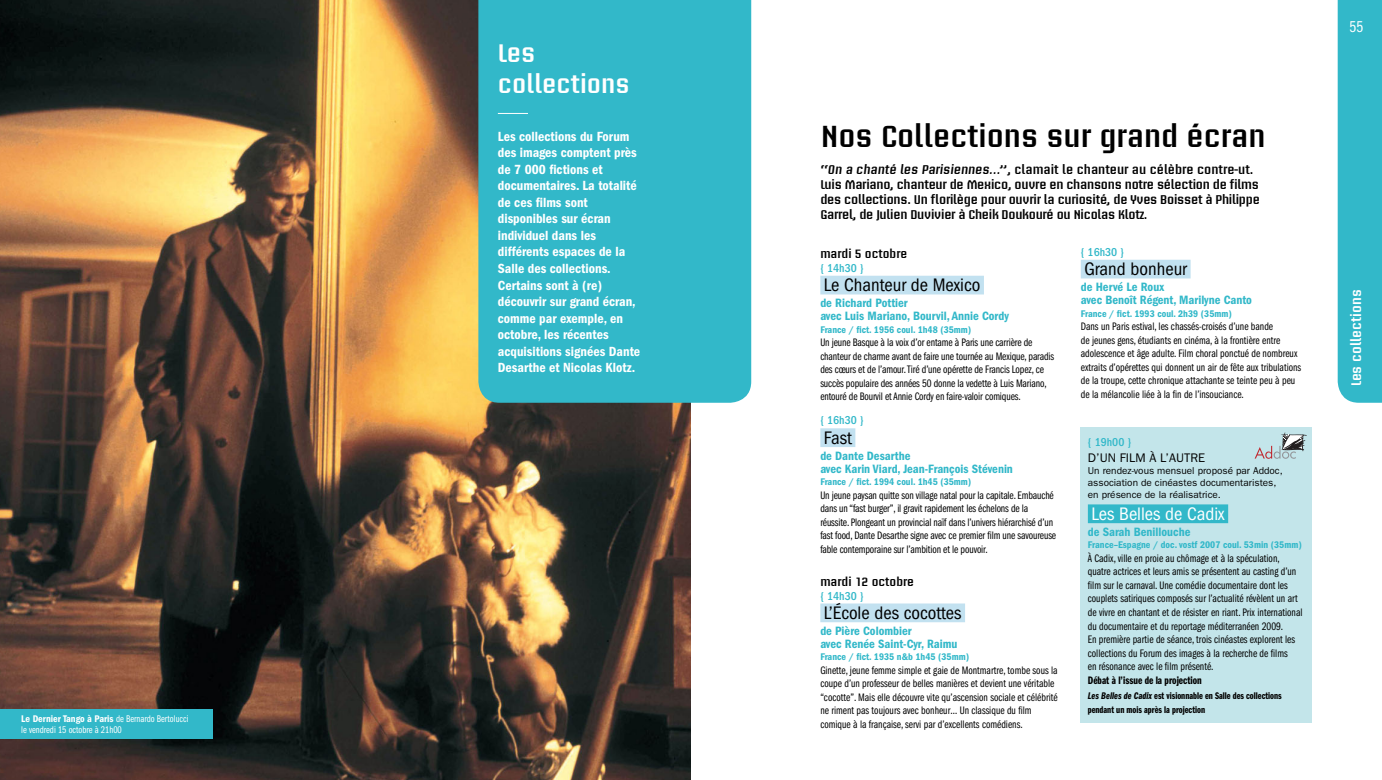
<style>
.page{position:relative;width:1382px;height:780px;background:#fff}
.page>*{position:absolute;margin:0;border:0;box-sizing:border-box;transform-origin:0 0}
.t1{font:600 30px "Briem Akademi Std";color:#000}
.t2{font:600 25px/30px "Briem Akademi Std";color:#fff}
.t3{font:condensed 18.75px "Franklin Gothic";color:#000}
.t4{font:condensed 18.75px "Franklin Gothic";color:#fff}
.t5{font:16.25px "Franklin Gothic Book Cmpr";color:#fff}
.t6{font:600 condensed 13.75px/16.5px "Franklin Gothic";color:#fff}
.t7{font:600 13.75px "Briem Akademi Std";color:#fff}
.t8{font:600 12.5px/15px "Briem Akademi Std";letter-spacing:-.02em;color:#000}
.t9{font:600 condensed 12.5px/12.8px "Franklin Gothic";color:#32b8c9}
.t10{font:12.5px "Franklin Gothic";color:#000}
.t11{font:500 condensed 11.88px "Franklin Gothic";color:#32b8c9}
.t12{font:600 11.88px "Briem Akademi Std";color:#000}
.t13{font:11.25px/13.5px "Franklin Gothic Book Cmpr";color:#000}
.t14{font:11.25px "Franklin Gothic Demi Cmpr";color:#000}
.t15{font:600 condensed 10px "Franklin Gothic";color:#32b8c9}
.t16{font:10px/12px "Franklin Gothic";color:#000}
.t17{font:10px/13.5px "Franklin Gothic Demi Cmpr";color:#000}
.t18{font:600 condensed 10px "Franklin Gothic";color:#fff}
.t19{font:10px "Franklin Gothic Book Cmpr";color:#fff}
.s1{font-family:"Franklin Gothic Book Cmpr";font-weight:400;font-stretch:normal}
.s2{font-family:"Franklin Gothic Demi Cmpr Ital"}
</style>
<div class="page">
<img style="left:0;top:0;width:691px;height:779px">
<div style="left:1080px;top:428px;width:231px;height:294px;background:#c3e5ea"></div>
<svg style="left:1255px;top:432px;width:52px;height:27px"></svg>
<div style="left:0;top:709px;width:213px;height:29px;background:#32b8c9"></div>
<div style="left:478px;top:0;width:273px;height:403px;background:#32b8c9"></div>
<hr style="left:498px;top:113px;width:30px;height:1px;background:#fff">
<div style="left:820px;top:276px;width:164px;height:18px;background:#c2e1f0"></div>
<div style="left:820px;top:428px;width:35px;height:19px;background:#c2e1f0"></div>
<div style="left:820px;top:603px;width:145px;height:19px;background:#c2e1f0"></div>
<div style="left:1081px;top:260px;width:110px;height:18px;background:#c2e1f0"></div>
<div style="left:1088px;top:504px;width:140px;height:19px;background:#32b8c9"></div>
<div style="left:1338px;top:0;width:44px;height:403px;background:#32b8c9"></div>
<p class="t18" style="left:21px;top:715px;width:169px">Le Dernier Tango à Paris <span class="s1">de Bernardo Bertolucci</span></p>
<p class="t19" style="left:21px;top:726px;width:102px">le vendredi 15 octobre à 21h00</p>
<h2 class="t2" style="left:498px;top:40px;width:133px">Les collections</h2>
<p class="t6" style="left:498px;top:129px;width:144px">Les collections du Forum des images comptent près de 7 000 fictions et documentaires. La totalité de ces films sont disponibles sur écran individuel dans les différents espaces de la<br>Salle des collections.<br>Certains sont à (re) découvrir sur grand écran, comme par exemple, en octobre, les récentes acquisitions signées Dante<br>Desarthe et Nicolas Klotz.</p>
<h1 class="t1" style="left:821px;top:123px;width:446px">Nos Collections sur grand écran</h1>
<p class="t8" style="left:820px;top:163px;width:441px">“On a chanté les Parisiennes…”, clamait le chanteur au célèbre contre-ut.<br>Luis Mariano, chanteur de Mexico, ouvre en chansons notre sélection de films des collections. Un florilège pour ouvrir la curiosité, de Yves Boisset à Philippe Garrel, de Julien Duvivier à Cheik Doukouré ou Nicolas Klotz.</p>
<p class="t12" style="left:820px;top:249px;width:88px">mardi 5 octobre</p>
<p class="t11" style="left:820px;top:264px;width:45px">{ 14h30 }</p>
<h3 class="t3" style="left:824px;top:278px;width:158px">Le Chanteur de Mexico</h3>
<p class="t9" style="left:820px;top:298px;width:190px">de Richard Pottier<br>avec Luis Mariano, Bourvil, Annie Cordy</p>
<p class="t15" style="left:820px;top:326px;width:153px">France / fict. 1956 coul. 1h48 (35mm)</p>
<p class="t13" style="left:820px;top:336px;width:235px">Un jeune Basque à la voix d’or entame à Paris une carrière de chanteur de charme avant de faire une tournée au Mexique, paradis des cœurs et de l’amour. Tiré d’une opérette de Francis Lopez, ce succès populaire des années 50 donne la vedette à Luis Mariano, entouré de Bourvil et Annie Cordy en faire-valoir comiques.</p>
<p class="t11" style="left:820px;top:416px;width:45px">{ 16h30 }</p>
<h3 class="t3" style="left:824px;top:431px;width:29px">Fast</h3>
<p class="t9" style="left:820px;top:450px;width:194px">de Dante Desarthe<br>avec Karin Viard, Jean-François Stévenin</p>
<p class="t15" style="left:820px;top:478px;width:153px">France / fict. 1994 coul. 1h45 (35mm)</p>
<p class="t13" style="left:820px;top:489px;width:237px">Un jeune paysan quitte son village natal pour la capitale. Embauché dans un “fast burger”, il gravit rapidement les échelons de la réussite. Plongeant un provincial naïf dans l’univers hiérarchisé d’un fast food, Dante Desarthe signe avec ce premier film une savoureuse fable contemporaine sur l’ambition et le pouvoir.</p>
<p class="t12" style="left:820px;top:576px;width:95px">mardi 12 octobre</p>
<p class="t11" style="left:820px;top:591px;width:45px">{ 14h30 }</p>
<h3 class="t3" style="left:824px;top:606px;width:139px">L’École des cocottes</h3>
<p class="t9" style="left:820px;top:625px;width:139px">de Pière Colombier<br>avec Renée Saint-Cyr, Raimu</p>
<p class="t15" style="left:820px;top:653px;width:150px">France / fict. 1935 n&amp;b 1h45 (35mm)</p>
<p class="t13" style="left:820px;top:664px;width:239px">Ginette, jeune femme simple et gaie de Montmartre, tombe sous la coupe d’un professeur de belles manières et devient une véritable “cocotte”. Mais elle découvre vite qu’ascension sociale et célébrité ne riment pas toujours avec bonheur… Un classique du film comique à la française, servi par d’excellents comédiens.</p>
<p class="t11" style="left:1081px;top:248px;width:45px">{ 16h30 }</p>
<h3 class="t3" style="left:1084px;top:262px;width:104px">Grand bonheur</h3>
<p class="t9" style="left:1081px;top:282px;width:173px">de Hervé Le Roux<br>avec Benoît Régent, Marilyne Canto</p>
<p class="t15" style="left:1081px;top:310px;width:153px">France / fict. 1993 coul. 2h39 (35mm)</p>
<p class="t13" style="left:1081px;top:320px;width:222px">Dans un Paris estival, les chassés-croisés d’une bande<br>de jeunes gens, étudiants en cinéma, à la frontière entre adolescence et âge adulte. Film choral ponctué de nombreux extraits d’opérettes qui donnent un air de fête aux tribulations de la troupe, cette chronique attachante se teinte peu à peu de la mélancolie liée à la fin de l’insouciance.</p>
<p class="t11" style="left:1088px;top:438px;width:45px">{ 19h00 }</p>
<p class="t10" style="left:1088px;top:453px;width:119px">D’UN FILM À L’AUTRE</p>
<p class="t16" style="left:1088px;top:465px;width:196px">Un rendez-vous mensuel proposé par Addoc, association de cinéastes documentaristes, en présence de la réalisatrice.</p>
<h3 class="t4" style="left:1091px;top:507px;width:135px">Les Belles de Cadix</h3>
<p class="t9" style="left:1088px;top:526px;width:104px">de Sarah Benillouche</p>
<p class="t15" style="left:1088px;top:541px;width:215px">France–Espagne / doc. vostf 2007 coul. 53min (35mm)</p>
<p class="t13" style="left:1088px;top:552px;width:216px">À Cadix, ville en proie au chômage et à la spéculation, quatre actrices et leurs amis se présentent au casting d’un film sur le carnaval. Une comédie documentaire dont les couplets satiriques composés sur l’actualité révèlent un art de vivre en chantant et de résister en riant. Prix international du documentaire et du reportage méditerranéen 2009.<br>En première partie de séance, trois cinéastes explorent les collections du Forum des images à la recherche de films<br>en résonance avec le film présenté.</p>
<p class="t14" style="left:1088px;top:676px;width:115px">Débat à l’issue de la projection</p>
<p class="t17" style="left:1088px;top:689px;width:195px"><span class="s2">Les Belles de Cadix</span> est visionnable en Salle des collections pendant un mois après la projection</p>
<h3 class="t5" style="left:1349px;top:21px;width:15px">55</h3>
<p class="t7" style="left:1351px;top:386px;width:99px;rotate:-90deg">Les collections</p>
</div>
